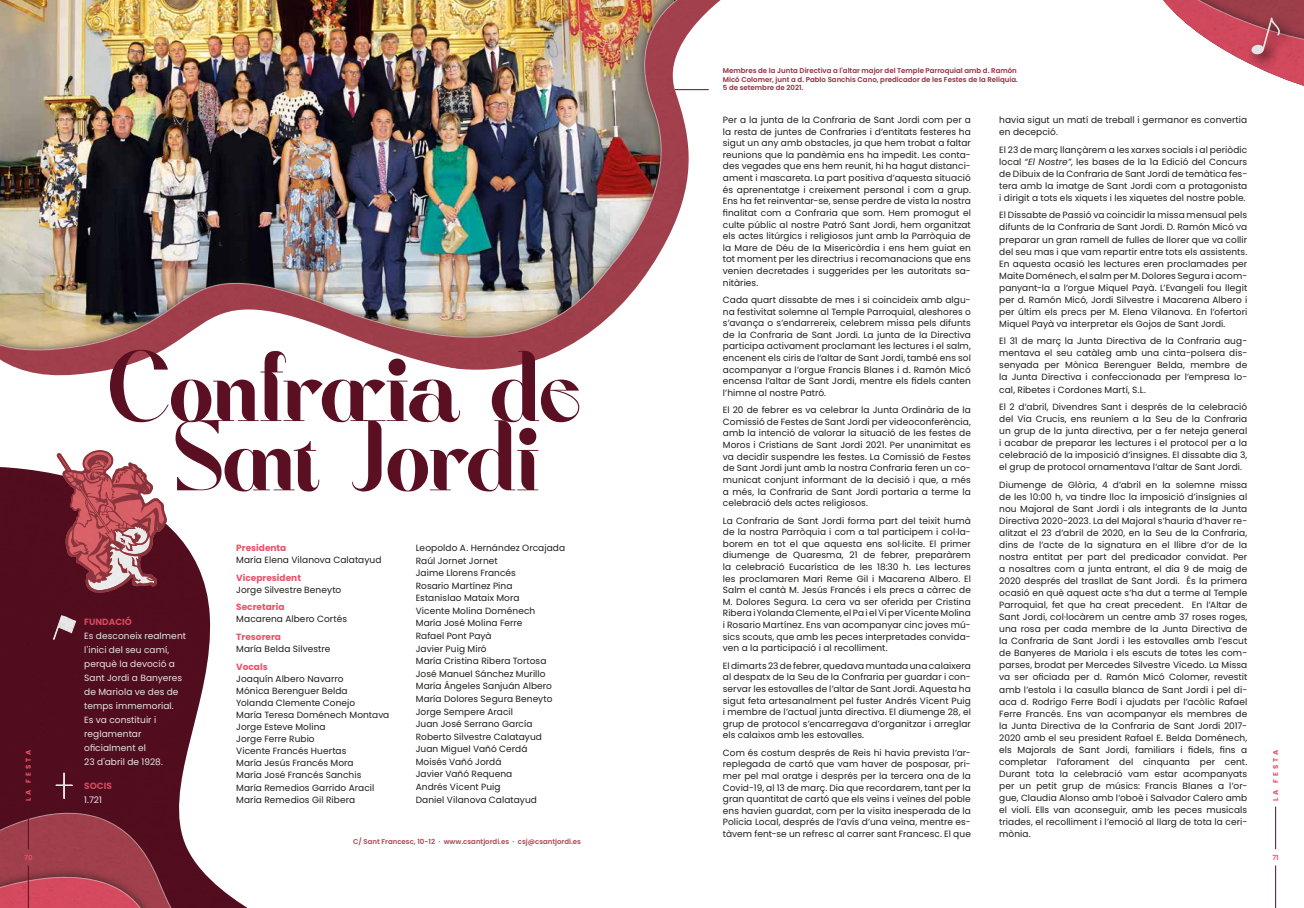
<style>
.page{position:relative;width:1304px;height:908px;background:#fff}
.page>*{position:absolute;margin:0;border:0;box-sizing:border-box;transform-origin:0 0}
.t1{font:100px "Luckenbach";letter-spacing:-.01em;color:#5a0f22}
.t2{font:9px/12px "Poppins";letter-spacing:.01em;color:#1d1d1b;text-align:justify}
.t3{font:9px/14px "Poppins";letter-spacing:.01em;color:#fff}
.t4{font:700 9px "Poppins";color:#ea5168}
.t5{font:600 7px/8.4px "Poppins";color:#962f3f}
.t6{font:600 7px "Poppins";color:#b14654}
.t7{font:700 7px "Poppins";letter-spacing:.4em;color:#ea5168}
.t8{font:600 7px "Poppins";color:#ea5168}
.s1{font-style:italic}
</style>
<div class="page">
<img style="left:0;top:0;width:354px;height:376px">
<img style="left:354px;top:0;width:367px;height:370px">
<img style="left:1163px;top:0;width:141px;height:86px">
<img style="left:0;top:467px;width:246px;height:440px">
<svg style="left:57px;top:450px;width:110px;height:142px;background:#ac656d"></svg>
<img style="left:57px;top:450px;width:42px;height:63px">
<hr style="left:675px;top:89px;width:34px;height:1px;background:#5a0f22">
<hr style="left:28px;top:865px;width:1px;height:42px;background:#5a0f22">
<hr style="left:28px;top:806px;width:1px;height:42px;background:#5a0f22">
<hr style="left:1275px;top:865px;width:1px;height:42px;background:#5a0f22">
<hr style="left:1275px;top:806px;width:1px;height:42px;background:#5a0f22">
<p class="t7" style="left:24px;top:800px;width:52px;rotate:-90deg">LA FESTA</p>
<p class="t8" style="left:24px;top:852px;width:10px">70</p>
<h1 class="t1" style="left:108px;top:325px;width:474px">Confraria de</h1>
<h1 class="t1" style="left:174px;top:394px;width:367px">Sant Jordi</h1>
<p class="t4" style="left:84px;top:616px;width:49px">FUNDACIÓ</p>
<p class="t3" style="left:84px;top:629px;width:103px">Es desconeix realment l'inici del seu camí, perquè la devoció a<br>Sant Jordi a Banyeres de Mariola ve des de temps immemorial.<br>Es va constituir i reglamentar oficialment el<br>23 d'abril de 1928.</p>
<p class="t4" style="left:84px;top:780px;width:29px">SOCIS</p>
<p class="t3" style="left:84px;top:792px;width:19px">1.721</p>
<p class="t4" style="left:236px;top:542px;width:52px">Presidenta</p>
<p class="t2" style="left:236px;top:553px;width:147px">María Elena Vilanova Calatayud</p>
<p class="t4" style="left:236px;top:572px;width:66px">Vicepresident</p>
<p class="t2" style="left:236px;top:583px;width:107px">Jorge Silvestre Beneyto</p>
<p class="t4" style="left:236px;top:601px;width:50px">Secretaria</p>
<p class="t2" style="left:236px;top:613px;width:112px">Macarena Albero Cortés</p>
<p class="t4" style="left:236px;top:631px;width:46px">Tresorera</p>
<p class="t2" style="left:236px;top:642px;width:96px">María Belda Silvestre</p>
<p class="t4" style="left:236px;top:661px;width:33px">Vocals</p>
<p class="t2" style="left:236px;top:672px;width:155px;text-align:left">Joaquín Albero Navarro<br>Mónica Berenguer Belda<br>Yolanda Clemente Conejo<br>María Teresa Doménech Montava<br>Jorge Esteve Molina<br>Jorge Ferre Rubio<br>Vicente Francés Huertas<br>María Jesús Francés Mora<br>María José Francés Sanchis<br>María Remedios Garrido Aracil<br>María Remedios Gil Ribera</p>
<p class="t2" style="left:416px;top:541px;width:151px;line-height:12.6px;text-align:left">Leopoldo A. Hernández Orcajada<br>Raúl Jornet Jornet<br>Jaime Llorens Francés<br>Rosario Martínez Pina<br>Estanislao Mataix Mora<br>Vicente Molina Doménech<br>María José Molina Ferre<br>Rafael Pont Payà<br>Javier Puig Miró<br>María Cristina Ribera Tortosa<br>José Manuel Sánchez Murillo<br>María Ángeles Sanjuán Albero<br>María Dolores Segura Beneyto<br>Jorge Sempere Aracil<br>Juan José Serrano García<br>Roberto Silvestre Calatayud<br>Juan Miguel Vañó Cerdá<br>Moisés Vañó Jordá<br>Javier Vañó Requena<br>Andrés Vicent Puig<br>Daniel Vilanova Calatayud</p>
<p class="t6" style="left:353px;top:837px;width:230px">C/ Sant Francesc, 10-12 · www.csantjordi.es · csj@csantjordi.es</p>
<p class="t5" style="left:723px;top:66px;width:297px">Membres de la Junta Directiva a l'altar major del Temple Parroquial amb d. Ramón<br>Micó Colomer, junt a d. Pablo Sanchis Cano, predicador de les Festes de la Reliquia.<br>5 de setembre de 2021.</p>
<p class="t2" style="left:723px;top:114px;width:250px;line-height:11.6px">Per a la junta de la Confraria de Sant Jordi com per a la resta de juntes de Confraries i d’entitats festeres ha sigut un any amb obstacles, ja que hem trobat a faltar reunions que la pandèmia ens ha impedit. Les conta&shy;des vegades que ens hem reunit, hi ha hagut distanci&shy;ament i mascareta. La part positiva d’aquesta situació és aprenentatge i creixement personal i com a grup.<br>Ens ha fet reinventar-se, sense perdre de vista la nostra finalitat com a Confraria que som. Hem promogut el culte públic al nostre Patró Sant Jordi, hem organitzat els actes litúrgics i religiosos junt amb la Parròquia de la Mare de Déu de la Misericòrdia i ens hem guiat en tot moment per les directrius i recomanacions que ens venien decretades i suggerides per les autoritats sa&shy;nitàries.</p>
<p class="t2" style="left:723px;top:294px;width:250px;line-height:11.6px">Cada quart dissabte de mes i si coincideix amb algu&shy;na festivitat solemne al Temple Parroquial, aleshores o s’avança o s’endarrereix, celebrem missa pels difunts de la Confraria de Sant Jordi. La junta de la Directiva participa activament proclamant les lectures i el salm, encenent els ciris de l’altar de Sant Jordi, també ens sol acompanyar a l’orgue Francis Blanes i d. Ramón Micó encensa l’altar de Sant Jordi, mentre els fidels canten l’himne al nostre Patró.</p>
<p class="t2" style="left:723px;top:404px;width:250px;line-height:11.6px">El 20 de febrer es va celebrar la Junta Ordinària de la Comissió de Festes de Sant Jordi per videoconferència, amb la intenció de valorar la situació de les festes de Moros i Cristians de Sant Jordi 2021. Per unanimitat es va decidir suspendre les festes. La Comissió de Festes de Sant Jordi junt amb la nostra Confraria feren un co&shy;municat conjunt informant de la decisió i que, a més a més, la Confraria de Sant Jordi portaria a terme la celebració dels actes religiosos.</p>
<p class="t2" style="left:723px;top:514px;width:250px;line-height:11.6px">La Confraria de Sant Jordi forma part del teixit humà de la nostra Parròquia i com a tal participem i col·la&shy;borem en tot el que aquesta ens sol·licite. El primer diumenge de Quaresma, 21 de febrer, preparàrem la celebració Eucarística de les 18:30 h. Les lectures les proclamaren Mari Reme Gil i Macarena Albero. El Salm el cantà M. Jesús Francés i els precs a càrrec de M. Dolores Segura. La cera va ser oferida per Cristina Ribera i Yolanda Clemente, el Pa i el Vi perVicente Molina i Rosario Martínez. Ens van acompanyar cinc joves mú&shy;sics scouts, que amb les peces interpretades convida&shy;ven a la participació i al recolliment.</p>
<p class="t2" style="left:723px;top:659px;width:250px;line-height:11.6px">El dimarts 23 de febrer, quedava muntada una calaixera al despatx de la Seu de la Confraria per guardar i con&shy;servar les estovalles de l’altar de Sant Jordi. Aquesta ha sigut feta artesanalment pel fuster Andrés Vicent Puig i membre de l’actual junta directiva. El diumenge 28, el grup de protocol s’encarregava d’organitzar i arreglar els calaixos amb les estovalles.</p>
<p class="t2" style="left:723px;top:746px;width:250px;line-height:11.6px">Com és costum després de Reis hi havia prevista l’ar&shy;replegada de cartó que vam haver de posposar, pri&shy;mer pel mal oratge i després per la tercera ona de la Covid-19, al 13 de març. Dia que recordarem, tant per la gran quantitat de cartó que els veïns i veïnes del poble ens havien guardat, com per la visita inesperada de la Policia Local, després de l’avís d’una veïna, mentre es&shy;tàvem fent-se un refresc al carrer sant Francesc. El que</p>
<p class="t2" style="left:999px;top:114px;width:250px">havia sigut un matí de treball i germanor es convertia en decepció.</p>
<p class="t2" style="left:999px;top:143px;width:250px">El 23 de març llançàrem a les xarxes socials i al periòdic local <span class="s1">“El Nostre”</span>, les bases de la 1a Edició del Concurs de Dibuix de la Confraria de Sant Jordi de temàtica fes&shy;tera amb la imatge de Sant Jordi com a protagonista i dirigit a tots els xiquets i les xiquetes del nostre poble.</p>
<p class="t2" style="left:999px;top:209px;width:250px">El Dissabte de Passió va coincidir la missa mensual pels difunts de la Confraria de Sant Jordi. D. Ramón Micó va preparar un gran ramell de fulles de llorer que va collir del seu mas i que vam repartir entre tots els assistents.<br>En aquesta ocasió les lectures eren proclamades per Maite Doménech, el salm per M. Dolores Segura i acom&shy;panyant-la a l’orgue Miquel Payà. L’Evangeli fou llegit per d. Ramón Micó, Jordi Silvestre i Macarena Albero i per últim els precs per M. Elena Vilanova. En l’ofertori Miquel Payà va interpretar els Gojos de Sant Jordi.</p>
<p class="t2" style="left:999px;top:335px;width:250px">El 31 de març la Junta Directiva de la Confraria aug&shy;mentava el seu catàleg amb una cinta-polsera dis&shy;senyada per Mònica Berenguer Belda, membre de la Junta Directiva i confeccionada per l’empresa lo&shy;cal, Ribetes i Cordones Martí, S.L.</p>
<p class="t2" style="left:999px;top:401px;width:250px">El 2 d’abril, Divendres Sant i després de la celebració del Via Crucis, ens reuníem a la Seu de la Confraria un grup de la junta directiva, per a fer neteja general i acabar de preparar les lectures i el protocol per a la celebració de la imposició d’insignes. El dissabte dia 3, el grup de protocol ornamentava l’altar de Sant Jordi.</p>
<p class="t2" style="left:999px;top:478px;width:250px">Diumenge de Glòria, 4 d’abril en la solemne missa de les 10:00 h, va tindre lloc la imposició d’insígnies al nou Majoral de Sant Jordi i als integrants de la Junta Directiva 2020-2023. La del Majoral s’hauria d’haver re&shy;alitzat el 23 d’abril de 2020, en la Seu de la Confraria, dins de l’acte de la signatura en el llibre d’or de la nostra entitat per part del predicador convidat. Per a nosaltres com a junta entrant, el dia 9 de maig de 2020 després del trasllat de Sant Jordi. És la primera ocasió en què aquest acte s’ha dut a terme al Temple Parroquial, fet que ha creat precedent. En l’Altar de Sant Jordi, col·locàrem un centre amb 37 roses roges, una rosa per cada membre de la Junta Directiva de la Confraria de Sant Jordi i les estovalles amb l’escut de Banyeres de Mariola i els escuts de totes les com&shy;parses, brodat per Mercedes Silvestre Vicedo. La Missa va ser oficiada per d. Ramón Micó Colomer, revestit amb l’estola i la casulla blanca de Sant Jordi i pel di&shy;aca d. Rodrigo Ferre Bodí i ajudats per l’acòlic Rafael Ferre Francés. Ens van acompanyar els membres de la Junta Directiva de la Confraria de Sant Jordi 2017- 2020 amb el seu president Rafael E. Belda Doménech, els Majorals de Sant Jordi, familiars i fidels, fins a completar l’aforament del cinquanta per cent.<br>Durant tota la celebració vam estar acompanyats per un petit grup de músics: Francis Blanes a l’or&shy;gue, Claudia Alonso amb l’oboè i Salvador Calero amb el violí. Ells van aconseguir, amb les peces musicals triades, el recolliment i l’emoció al llarg de tota la ceri&shy;mònia.</p>
<p class="t7" style="left:1272px;top:800px;width:52px;rotate:-90deg">LA FESTA</p>
<p class="t8" style="left:1272px;top:852px;width:8px">71</p>
</div>
